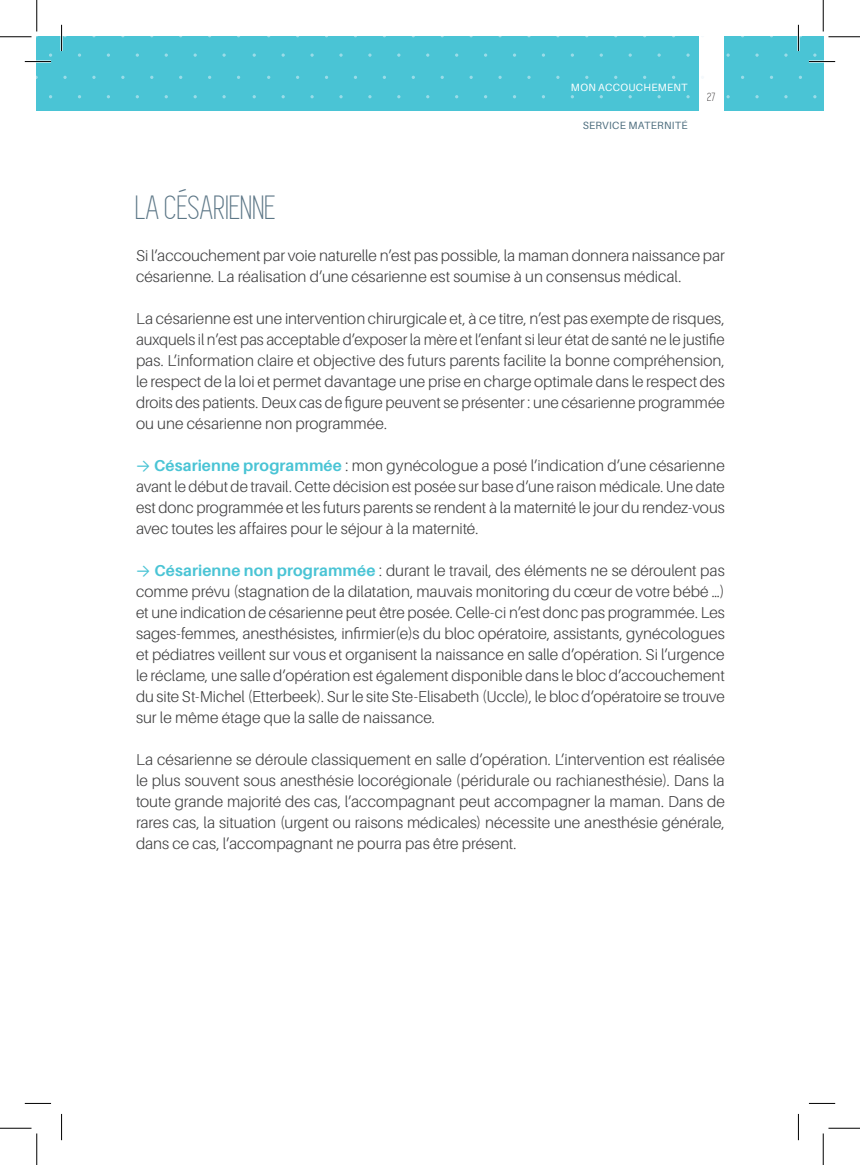
<style>
.page{position:relative;width:860px;height:1165px;background:#fff}
.page>*{position:absolute;margin:0;border:0;box-sizing:border-box;transform-origin:0 0}
.BODY{font:35px "Simplifica";color:#5d7787}
.BODY-2{font:300 15.75px/21px "Aileron";color:#3e3e3f;text-align:justify}
.t1{font:12.25px "Simplifica";color:#231f20}
.t2{font:10.5px "Aileron";letter-spacing:.025em;color:#4d6d7e}
.t3{font:10.5px "Aileron";letter-spacing:.025em;color:#fff}
.s1{font-family:"Calibri";font-weight:400;color:#4ac4d5}
.s2{font-weight:700;color:#4ac4d5}
</style>
<div class="page">
<div style="left:37px;top:37px;width:25px;height:74px;background:#4ac4d5"></div>
<div style="left:62px;top:37px;width:637px;height:74px;background:#4ac4d5"></div>
<div style="left:725px;top:37px;width:98px;height:74px;background:#4ac4d5"></div>
<svg style="left:78px;top:53px;width:3px;height:4px"></svg>
<svg style="left:193px;top:53px;width:4px;height:4px"></svg>
<svg style="left:222px;top:53px;width:4px;height:4px"></svg>
<svg style="left:281px;top:53px;width:4px;height:4px"></svg>
<svg style="left:310px;top:53px;width:4px;height:4px"></svg>
<svg style="left:339px;top:53px;width:4px;height:4px"></svg>
<svg style="left:513px;top:53px;width:3px;height:4px"></svg>
<svg style="left:599px;top:53px;width:4px;height:4px"></svg>
<svg style="left:628px;top:53px;width:4px;height:4px"></svg>
<svg style="left:657px;top:53px;width:4px;height:4px"></svg>
<svg style="left:726px;top:53px;width:4px;height:4px"></svg>
<hr style="left:25px;top:60px;width:26px;height:3px;background:#fff">
<hr style="left:809px;top:60px;width:26px;height:3px;background:#fff">
<hr style="left:60px;top:25px;width:3px;height:26px;background:#fff">
<hr style="left:797px;top:25px;width:2px;height:26px;background:#fff">
<svg style="left:25px;top:53px;width:27px;height:9px"></svg>
<svg style="left:809px;top:53px;width:26px;height:9px"></svg>
<svg style="left:25px;top:1103px;width:26px;height:1px"></svg>
<svg style="left:809px;top:1103px;width:26px;height:1px"></svg>
<svg style="left:61px;top:25px;width:6px;height:26px"></svg>
<svg style="left:61px;top:1114px;width:1px;height:26px"></svg>
<svg style="left:798px;top:25px;width:4px;height:26px"></svg>
<svg style="left:798px;top:1114px;width:1px;height:26px"></svg>
<hr style="left:0;top:36px;width:32px;height:1px;background:#000">
<hr style="left:828px;top:36px;width:32px;height:1px;background:#000">
<hr style="left:0;top:1128px;width:32px;height:1px;background:#000">
<hr style="left:828px;top:1128px;width:32px;height:1px;background:#000">
<hr style="left:36px;top:0;width:1px;height:32px;background:#000">
<hr style="left:36px;top:1133px;width:1px;height:32px;background:#000">
<hr style="left:823px;top:0;width:1px;height:32px;background:#000">
<hr style="left:823px;top:1133px;width:1px;height:32px;background:#000">
<p class="t3" style="left:571px;top:82px;width:118px">MON ACCOUCHEMENT</p>
<p class="t2" style="left:583px;top:120px;width:107px">SERVICE MATERNITÉ</p>
<p class="t1" style="left:707px;top:91px;width:10px">27</p>
<p class="BODY" style="left:136px;top:189px;width:142px">LA CÉSARIENNE</p>
<p class="BODY-2" style="left:136px;top:245px;width:590px">Si l’accouchement par voie naturelle n’est pas possible, la maman donnera naissance par césarienne. La réalisation d’une césarienne est soumise à un consensus médical.</p>
<p class="BODY-2" style="left:136px;top:308px;width:590px">La césarienne est une intervention chirurgicale et, à ce titre, n’est pas exempte de risques, auxquels il n’est pas acceptable d’exposer la mère et l’enfant si leur état de santé ne le justifie pas. L’information claire et objective des futurs parents facilite la bonne compréhension, le respect de la loi et permet davantage une prise en charge optimale dans le respect des droits des patients. Deux cas de figure peuvent se présenter : une césarienne programmée ou une césarienne non programmée.</p>
<p class="BODY-2" style="left:136px;top:455px;width:590px"><span class="s1">→</span> <span class="s2">Césarienne programmée</span> : mon gynécologue a posé l’indication d’une césarienne avant le début de travail. Cette décision est posée sur base d’une raison médicale. Une date est donc programmée et les futurs parents se rendent à la maternité le jour du rendez-vous avec toutes les affaires pour le séjour à la maternité.</p>
<p class="BODY-2" style="left:136px;top:560px;width:590px"><span class="s1">→</span> <span class="s2">Césarienne non programmée</span> : durant le travail, des éléments ne se déroulent pas comme prévu (stagnation de la dilatation, mauvais monitoring du cœur de votre bébé …) et une indication de césarienne peut être posée. Celle-ci n’est donc pas programmée. Les sages-femmes, anesthésistes, infirmier(e)s du bloc opératoire, assistants, gynécologues et pédiatres veillent sur vous et organisent la naissance en salle d’opération. Si l’urgence le réclame, une salle d’opération est également disponible dans le bloc d’accouchement du site St-Michel (Etterbeek). Sur le site Ste-Elisabeth (Uccle), le bloc d’opératoire se trouve sur le même étage que la salle de naissance.</p>
<p class="BODY-2" style="left:136px;top:749px;width:590px">La césarienne se déroule classiquement en salle d’opération. L’intervention est réalisée le plus souvent sous anesthésie locorégionale (péridurale ou rachianesthésie). Dans la toute grande majorité des cas, l’accompagnant peut accompagner la maman. Dans de rares cas, la situation (urgent ou raisons médicales) nécessite une anesthésie générale, dans ce cas, l’accompagnant ne pourra pas être présent.</p>
</div>
